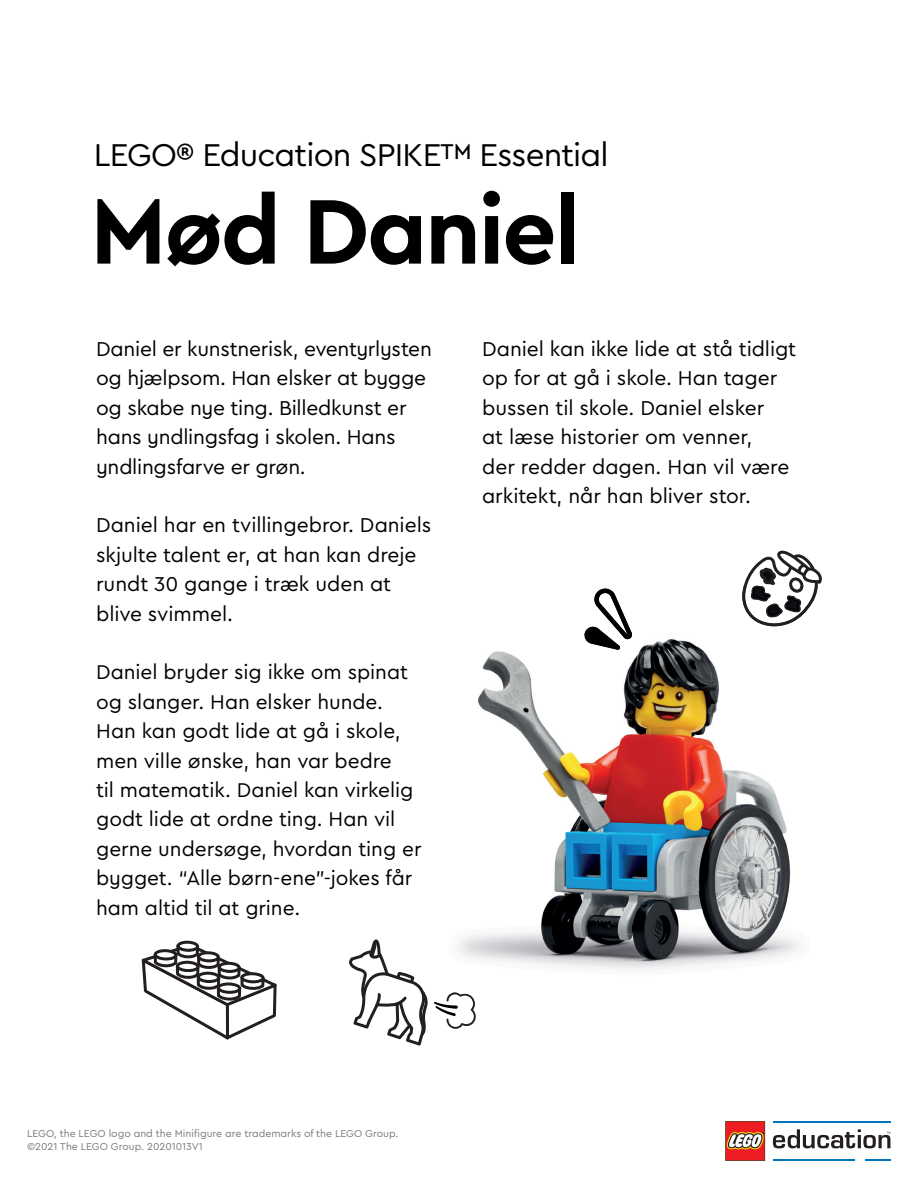
<style>
.page{position:relative;width:918px;height:1188px;background:#fff}
.page>*{position:absolute;margin:0;border:0;box-sizing:border-box;transform-origin:0 0}
.t1{font:700 96px "Cera Pro";letter-spacing:-.025em;color:#000001}
.t2{font:33px "Cera Pro";letter-spacing:-.025em;color:#000001}
.t3{font:21px/29.4px "Cera Pro";letter-spacing:-.005em;color:#000001}
.t4{font:20.85px/29.4px "Cera Pro";letter-spacing:-.005em;color:#000001}
.t5{font:10.5px/12.6px "Cera Pro";color:#767a7c}
</style>
<div class="page">
<hr style="left:773px;top:1121px;width:117px;height:2px;background:#0075bf">
<hr style="left:773px;top:1159px;width:81px;height:2px;background:#0075bf">
<hr style="left:865px;top:1159px;width:25px;height:2px;background:#0075bf">
<svg style="left:773px;top:1129px;width:118px;height:19px"></svg>
<svg style="left:725px;top:1121px;width:41px;height:40px;background:#d0564b"></svg>
<svg style="left:141px;top:940px;width:136px;height:100px"></svg>
<svg style="left:178px;top:942px;width:20px;height:8px"></svg>
<div style="left:176px;top:941px;width:23px;height:11px;border:3px solid #231f20;border-radius:50%"></div>
<img style="left:458px;top:588px;width:342px;height:382px">
<img style="left:593px;top:589px;width:39px;height:50px">
<img style="left:583px;top:627px;width:37px;height:23px">
<svg style="left:742px;top:550px;width:80px;height:76px"></svg>
<img style="left:784px;top:595px;width:17px;height:17px">
<img style="left:784px;top:597px;width:16px;height:14px">
<svg style="left:349px;top:939px;width:79px;height:107px"></svg>
<svg style="left:434px;top:992px;width:42px;height:37px"></svg>
<h2 class="t2" style="left:94px;top:133px;width:516px">LEGO® Education SPIKE™ Essential</h2>
<h1 class="t1" style="left:90px;top:168px;width:492px">Mød Daniel</h1>
<p class="t3" style="left:96px;top:333px;width:337px">Daniel er kunstnerisk, eventyrlysten og hjælpsom. Han elsker at bygge og skabe nye ting. Billedkunst er hans yndlingsfag i skolen. Hans yndlingsfarve er grøn.</p>
<p class="t3" style="left:96px;top:510px;width:337px">Daniel har en tvillingebror. Daniels skjulte talent er, at han kan dreje rundt 30 gange i træk uden at blive svimmel.</p>
<p class="t4" style="left:96px;top:657px;width:327px">Daniel bryder sig ikke om spinat og slanger. Han elsker hunde.<br>Han kan godt lide at gå i skole, men ville ønske, han var bedre<br>til matematik. Daniel kan virkelig godt lide at ordne ting. Han vil gerne undersøge, hvordan ting er bygget. “Alle børn-ene”-jokes får ham altid til at grine.</p>
<p class="t3" style="left:482px;top:333px;width:316px">Daniel kan ikke lide at stå tidligt op for at gå i skole. Han tager bussen til skole. Daniel elsker<br>at læse historier om venner,<br>der redder dagen. Han vil være arkitekt, når han bliver stor.</p>
<p class="t5" style="left:27px;top:1127px;width:373px">LEGO, the LEGO logo and the Minifigure are trademarks of the LEGO Group. ©2021 The LEGO Group. 20201013V1</p>
</div>
